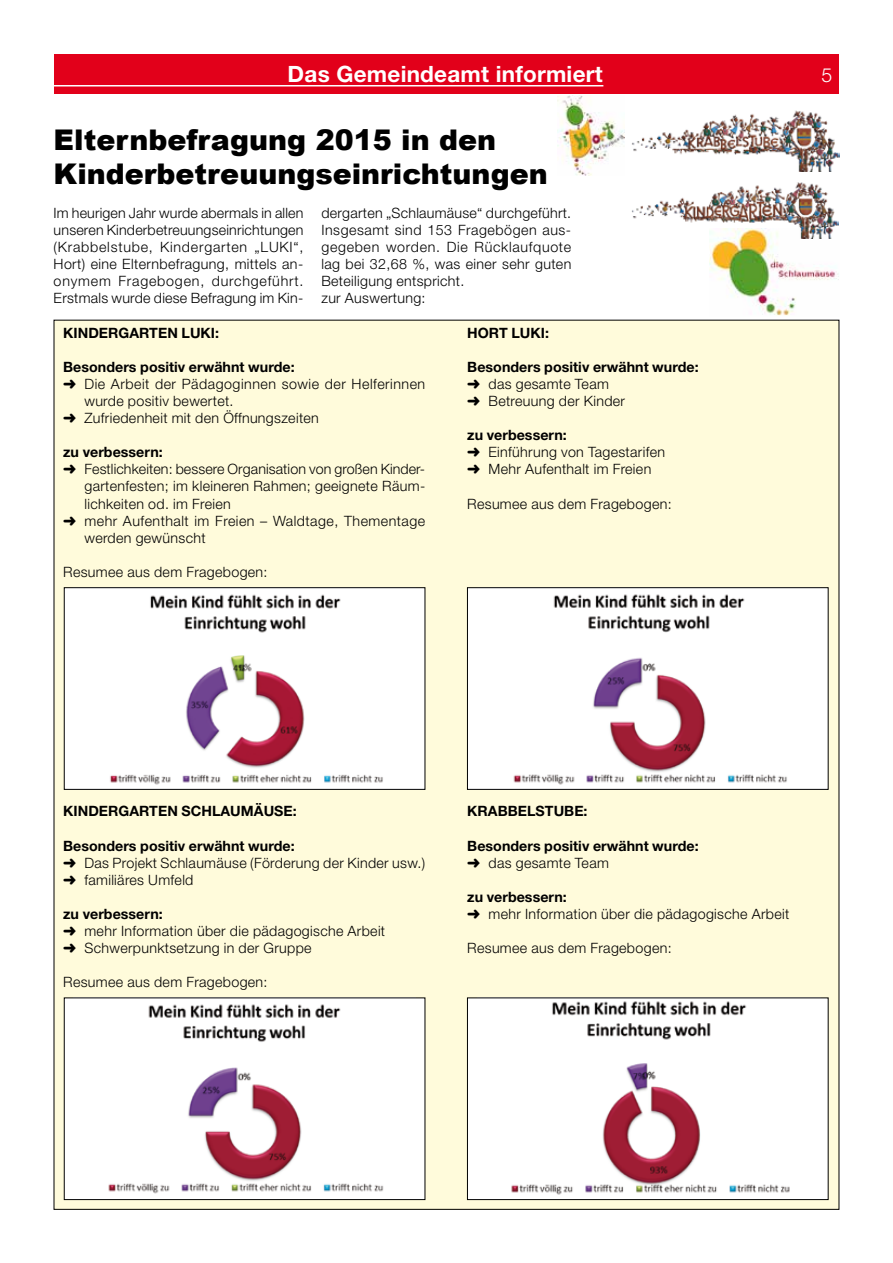
<style>
.page{position:relative;width:893px;height:1263px;background:#fff}
.page>*{position:absolute;margin:0;border:0;box-sizing:border-box;transform-origin:0 0}
.t1{font:900 28.5px/34.2px "Arial";color:#000}
.t2{font:700 22.5px "Helvetica Neue LT Std";letter-spacing:.01em;color:#fff}
.t3{font:300 19.5px "Helvetica Neue LT Pro";color:#fff}
.t4{font:300 14.25px/17.1px "Helvetica Neue LT Pro";letter-spacing:.025em;color:#000}
.t5{font:700 14.25px "Helvetica Neue LT Std";letter-spacing:.005em;color:#000}
.t6{font:300 14.25px "Helvetica Neue LT Pro";letter-spacing:.005em;color:#000}
</style>
<div class="page">
<div style="left:54px;top:320px;width:785px;height:889px;background:#fffbdb"></div>
<div style="left:54px;top:54px;width:785px;height:40px;background:#e2001a"></div>
<hr style="left:54px;top:85px;width:549px;height:1px;background:#fff">
<img style="left:631px;top:182px;width:207px;height:47px">
<img style="left:632px;top:110px;width:207px;height:61px">
<img style="left:557px;top:96px;width:68px;height:80px">
<div style="left:64px;top:588px;width:361px;height:201px;background:#fff"></div>
<img style="left:110px;top:594px;width:273px;height:191px">
<div style="left:64px;top:587px;width:361px;height:202px;border:1px solid #000"></div>
<div style="left:64px;top:998px;width:361px;height:201px;background:#fff"></div>
<img style="left:108px;top:1004px;width:276px;height:190px">
<div style="left:64px;top:998px;width:361px;height:202px;border:1px solid #000"></div>
<div style="left:467px;top:588px;width:361px;height:201px;background:#fff"></div>
<img style="left:513px;top:594px;width:274px;height:191px">
<div style="left:467px;top:587px;width:361px;height:202px;border:1px solid #000"></div>
<div style="left:467px;top:998px;width:361px;height:201px;background:#fff"></div>
<img style="left:511px;top:1001px;width:279px;height:194px">
<div style="left:467px;top:998px;width:361px;height:202px;border:1px solid #000"></div>
<img style="left:709px;top:229px;width:130px;height:87px">
<h2 class="t2" style="left:288px;top:60px;width:317px">Das Gemeindeamt informiert</h2>
<h3 class="t3" style="left:821px;top:63px;width:12px">5</h3>
<h1 class="t1" style="left:54px;top:121px;width:496px">Elternbefragung 2015 in den<br>Kinderbetreuungseinrichtungen</h1>
<p class="t4" style="left:54px;top:204px;width:251px;text-align:justify">Im heurigen Jahr wurde abermals in allen unseren Kinderbetreuungseinrichtungen (Krabbelstube, Kindergarten „LUKI“, Hort) eine Elternbefragung, mittels an&shy;onymem Fragebogen, durchgeführt.<br>Erstmals wurde diese Befragung im Kin-</p>
<p class="t4" style="left:321px;top:204px;width:251px">dergarten „Schlaumäuse“ durchgeführt.<br>Insgesamt sind 153 Fragebögen aus&shy;gegeben worden. Die Rücklaufquote lag bei 32,68 %, was einer sehr guten<br>Beteiligung entspricht.<br>zur Auswertung:</p>
<p class="t5" style="left:63px;top:324px;width:157px">KINDERGARTEN LUKI:</p>
<p class="t5" style="left:63px;top:358px;width:233px">Besonders positiv erwähnt wurde:</p>
<p class="t4" style="left:63px;top:375px;width:364px">➜ Die Arbeit der Pädagoginnen sowie der Helferinnen</p>
<p class="t4" style="left:84px;top:392px;width:151px">wurde positiv bewertet.</p>
<p class="t4" style="left:63px;top:409px;width:257px">➜ Zufriedenheit mit den Öffnungszeiten</p>
<p class="t5" style="left:63px;top:443px;width:101px">zu verbessern:</p>
<p class="t6" style="left:63px;top:460px;width:363px">➜ Festlichkeiten: bessere Organisation von großen Kinder-</p>
<p class="t4" style="left:84px;top:477px;width:342px">gartenfesten; im kleineren Rahmen; geeignete Räum-</p>
<p class="t4" style="left:84px;top:495px;width:148px">lichkeiten od. im Freien</p>
<p class="t4" style="left:63px;top:512px;width:364px">➜ mehr Aufenthalt im Freien – Waldtage, Thementage</p>
<p class="t4" style="left:84px;top:529px;width:123px">werden gewünscht</p>
<p class="t4" style="left:63px;top:563px;width:206px">Resumee aus dem Fragebogen:</p>
<p class="t5" style="left:467px;top:324px;width:83px">HORT LUKI:</p>
<p class="t5" style="left:467px;top:358px;width:233px">Besonders positiv erwähnt wurde:</p>
<p class="t4" style="left:467px;top:375px;width:159px">➜ das gesamte Team ➜ Betreuung der Kinder</p>
<p class="t5" style="left:467px;top:426px;width:101px">zu verbessern:</p>
<p class="t4" style="left:467px;top:443px;width:199px">➜ Einführung von Tagestarifen ➜ Mehr Aufenthalt im Freien</p>
<p class="t4" style="left:467px;top:495px;width:206px">Resumee aus dem Fragebogen:</p>
<p class="t5" style="left:63px;top:802px;width:235px">KINDERGARTEN SCHLAUMÄUSE:</p>
<p class="t5" style="left:63px;top:837px;width:233px">Besonders positiv erwähnt wurde:</p>
<p class="t4" style="left:63px;top:854px;width:364px">➜ Das Projekt Schlaumäuse (Förderung der Kinder usw.) ➜ familiäres Umfeld</p>
<p class="t5" style="left:63px;top:905px;width:101px">zu verbessern:</p>
<p class="t4" style="left:63px;top:922px;width:323px">➜ mehr Information über die pädagogische Arbeit ➜ Schwerpunktsetzung in der Gruppe</p>
<p class="t4" style="left:63px;top:973px;width:206px">Resumee aus dem Fragebogen:</p>
<p class="t5" style="left:467px;top:802px;width:122px">KRABBELSTUBE:</p>
<p class="t5" style="left:467px;top:837px;width:233px">Besonders positiv erwähnt wurde:</p>
<p class="t4" style="left:467px;top:854px;width:143px">➜ das gesamte Team</p>
<p class="t5" style="left:467px;top:888px;width:101px">zu verbessern:</p>
<p class="t4" style="left:467px;top:905px;width:323px">➜ mehr Information über die pädagogische Arbeit</p>
<p class="t4" style="left:467px;top:939px;width:206px">Resumee aus dem Fragebogen:</p>
</div>
